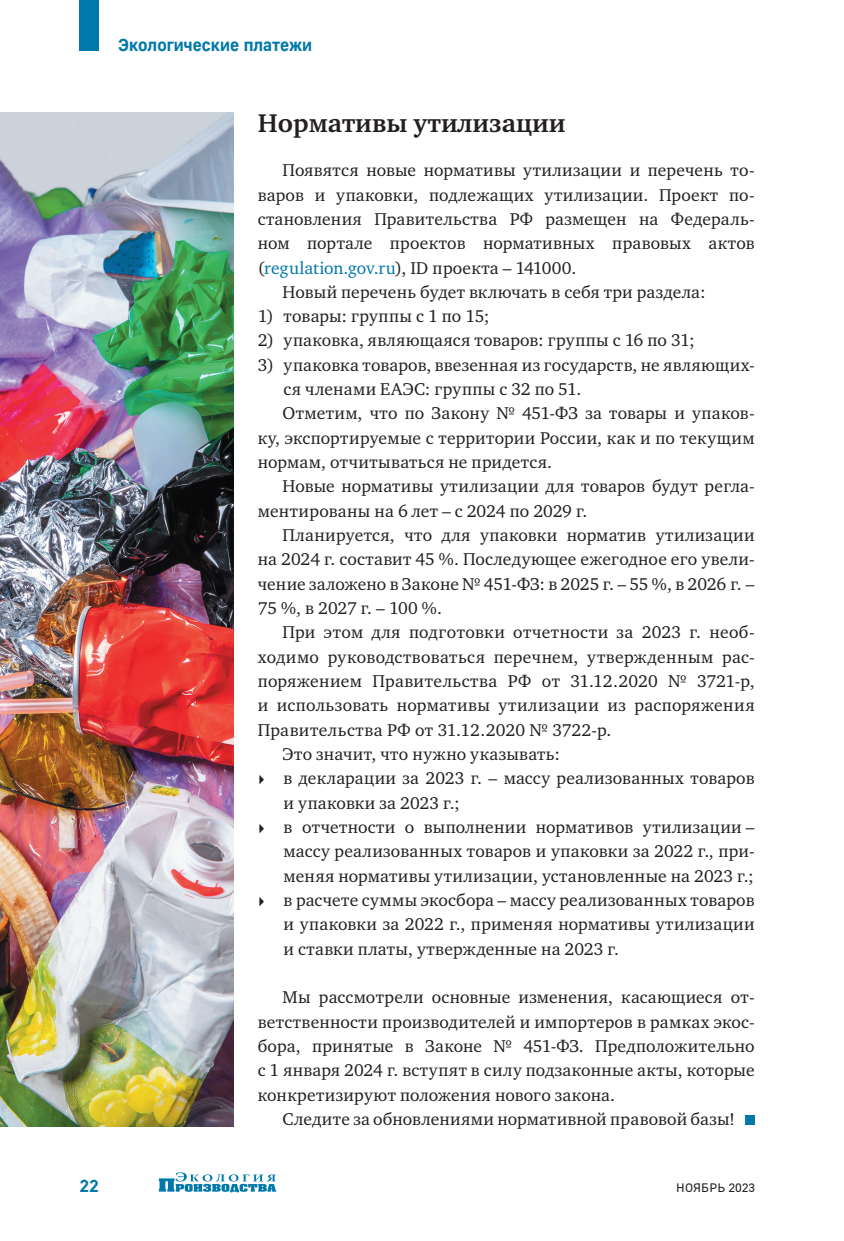
<style>
.page{position:relative;width:844px;height:1241px;background:#fff}
.page>*{position:absolute;margin:0;border:0;box-sizing:border-box;transform-origin:0 0}
.Подзаголовок{font:700 26.25px "Charter C";color:#231f20}
.Текст{font:17.5px/24.3px "Charter C";letter-spacing:.015em;color:#231f20;text-align:justify}
.t1{font:700 17.5px "Golos UI";color:#0078aa}
.t2{font:12.25px "Golos UI";letter-spacing:.01em;color:#231f20}
.s1{color:#0078aa}
.s2{font-family:"Kazimir Text";font-weight:700}
</style>
<div class="page">
<div style="left:744px;top:1114px;width:10px;height:10px;background:#0078aa"></div>
<img style="left:0;top:112px;width:233px;height:1014px">
<svg style="left:159px;top:1172px;width:117px;height:20px"></svg>
<div style="left:79px;top:0;width:20px;height:51px;background:#0078aa"></div>
<p class="t1" style="left:118px;top:34px;width:196px">Экологические платежи</p>
<p class="Подзаголовок" style="left:258px;top:109px;width:309px">Нормативы утилизации</p>
<p class="Текст" style="left:258px;top:158px;width:498px;text-indent:25px">Появятся новые нормативы утилизации и перечень то&shy;варов и упаковки, подлежащих утилизации. Проект по&shy;становления Правительства РФ размещен на Федераль&shy;ном портале проектов нормативных правовых актов (<span class="s1">regulation.gov.ru</span>), ID проекта – 141000.</p>
<p class="Текст" style="left:282px;top:280px;width:424px">Новый перечень будет включать в себя три раздела:</p>
<p class="Текст" style="left:258px;top:304px;width:233px">1) товары: группы с 1 по 15;</p>
<p class="Текст" style="left:258px;top:328px;width:438px">2) упаковка, являющаяся товаров: группы с 16 по 31;</p>
<p class="Текст" style="left:283px;top:353px;width:472px;text-indent:-26px">3) упаковка товаров, ввезенная из государств, не являющих&shy;ся членами ЕАЭС: группы с 32 по 51.</p>
<p class="Текст" style="left:258px;top:401px;width:498px;text-indent:25px">Отметим, что по Закону № 451-ФЗ за товары и упаков&shy;ку, экспортируемые с территории России, как и по текущим нормам, отчитываться не придется.</p>
<p class="Текст" style="left:258px;top:474px;width:498px;text-indent:25px">Новые нормативы утилизации для товаров будут регла&shy;ментированы на 6 лет – c 2024 по 2029 г.</p>
<p class="Текст" style="left:258px;top:523px;width:498px;text-indent:25px">Планируется, что для упаковки норматив утилизации на 2024 г. составит 45 %. Последующее ежегодное его увели&shy;чение заложено в Законе № 451-ФЗ: в 2025 г. – 55 %, в 2026 г. – 75 %, в 2027 г. – 100 %.</p>
<p class="Текст" style="left:258px;top:620px;width:498px;text-indent:25px">При этом для подготовки отчетности за 2023 г. необ&shy;ходимо руководствоваться перечнем, утвержденным рас&shy;поряжением Правительства РФ от 31.12.2020 № 3721-р, и использовать нормативы утилизации из распоряжения Правительства РФ от 31.12.2020 № 3722-р.</p>
<p class="Текст" style="left:282px;top:742px;width:279px">Это значит, что нужно указывать:</p>
<p class="Текст" style="left:283px;top:766px;width:472px;text-indent:-26px"><span class="s2">▸</span> в декларации за 2023 г. – массу реализованных товаров и упаковки за 2023 г.;</p>
<p class="Текст" style="left:283px;top:814px;width:472px;text-indent:-26px"><span class="s2">▸</span> в отчетности о выполнении нормативов утилизации – массу реализованных товаров и упаковки за 2022 г., при&shy;меняя нормативы утилизации, установленные на 2023 г.;</p>
<p class="Текст" style="left:283px;top:887px;width:472px;text-indent:-26px"><span class="s2">▸</span> в расчете суммы экосбора – массу реализованных товаров и упаковки за 2022 г., применяя нормативы утилизации и ставки платы, утвержденные на 2023 г.</p>
<p class="Текст" style="left:258px;top:985px;width:498px;text-indent:25px">Мы рассмотрели основные изменения, касающиеся от&shy;ветственности производителей и импортеров в рамках экос&shy;бора, принятые в Законе № 451-ФЗ. Предположительно с 1 января 2024 г. вступят в силу подзаконные акты, которые конкретизируют положения нового закона.</p>
<p class="Текст" style="left:282px;top:1106px;width:454px">Следите за обновлениями нормативной правовой базы!</p>
<p class="t1" style="left:79px;top:1175px;width:21px">22</p>
<p class="t2" style="left:676px;top:1180px;width:80px">НОЯБРЬ 2023</p>
</div>
